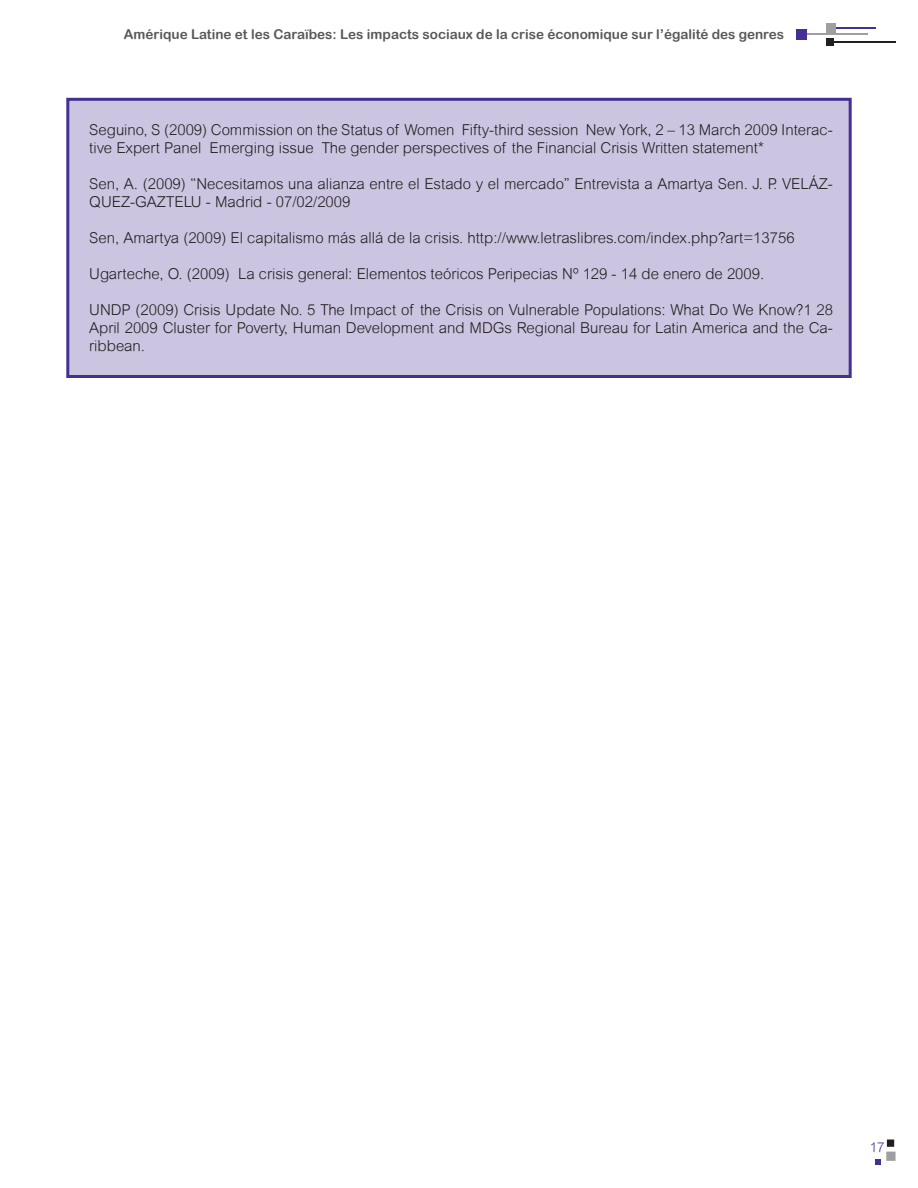
<style>
.page{position:relative;width:918px;height:1188px;background:#fff}
.page>*{position:absolute;margin:0;border:0;box-sizing:border-box;transform-origin:0 0}
.BODYBRIEFS{font:300 15px/18px "Arial Rounded MT";color:#231f20}
.t1{font:13.5px "Arial Rounded MT Bold";color:#57585a}
.t2{font:300 13.5px "Arial Rounded MT";color:#452f92}
</style>
<div class="page">
<hr style="left:835px;top:27px;width:41px;height:1px;background:#452f92">
<hr style="left:804px;top:34px;width:64px;height:1px;background:#9d9fa2">
<hr style="left:831px;top:41px;width:65px;height:1px;background:#231f20">
<div style="left:827px;top:38px;width:7px;height:7px;background:#231f20"></div>
<div style="left:826px;top:23px;width:9px;height:10px;background:#9d9fa2"></div>
<div style="left:796px;top:30px;width:10px;height:10px;background:#452f92"></div>
<div style="left:887px;top:1140px;width:7px;height:7px;background:#231f20"></div>
<div style="left:886px;top:1152px;width:10px;height:9px;background:#9d9fa2"></div>
<svg style="left:875px;top:1159px;width:6px;height:6px"></svg>
<div style="left:66px;top:98px;width:786px;height:280px;background:#ccc5e1;border:3px solid #452f92"></div>
<p class="t1" style="left:124px;top:26px;width:662px">Amérique Latine et les Caraïbes: Les impacts sociaux de la crise économique sur l’égalité des genres</p>
<p class="BODYBRIEFS" style="left:89px;top:121px;width:745px">Seguino, S (2009) Commission on the Status of Women Fifty-third session New York, 2 – 13 March 2009 Interac&shy;tive Expert Panel Emerging issue The gender perspectives of the Financial Crisis Written statement*</p>
<p class="BODYBRIEFS" style="left:89px;top:175px;width:745px">Sen, A. (2009) “Necesitamos una alianza entre el Estado y el mercado” Entrevista a Amartya Sen. J. P. VELÁZ-<br>QUEZ-GAZTELU - Madrid - 07/02/2009</p>
<p class="BODYBRIEFS" style="left:89px;top:229px;width:707px">Sen, Amartya (2009) El capitalismo más allá de la crisis. http://www.letraslibres.com/index.php?art=13756</p>
<p class="BODYBRIEFS" style="left:89px;top:265px;width:677px">Ugarteche, O. (2009) La crisis general: Elementos teóricos Peripecias Nº 129 - 14 de enero de 2009.</p>
<p class="BODYBRIEFS" style="left:89px;top:301px;width:745px;text-align:justify">UNDP (2009) Crisis Update No. 5 The Impact of the Crisis on Vulnerable Populations: What Do We Know?1 28<br>April 2009 Cluster for Poverty, Human Development and MDGs Regional Bureau for Latin America and the Ca&shy;ribbean.</p>
<p class="t2" style="left:870px;top:1139px;width:16px">17</p>
</div>
